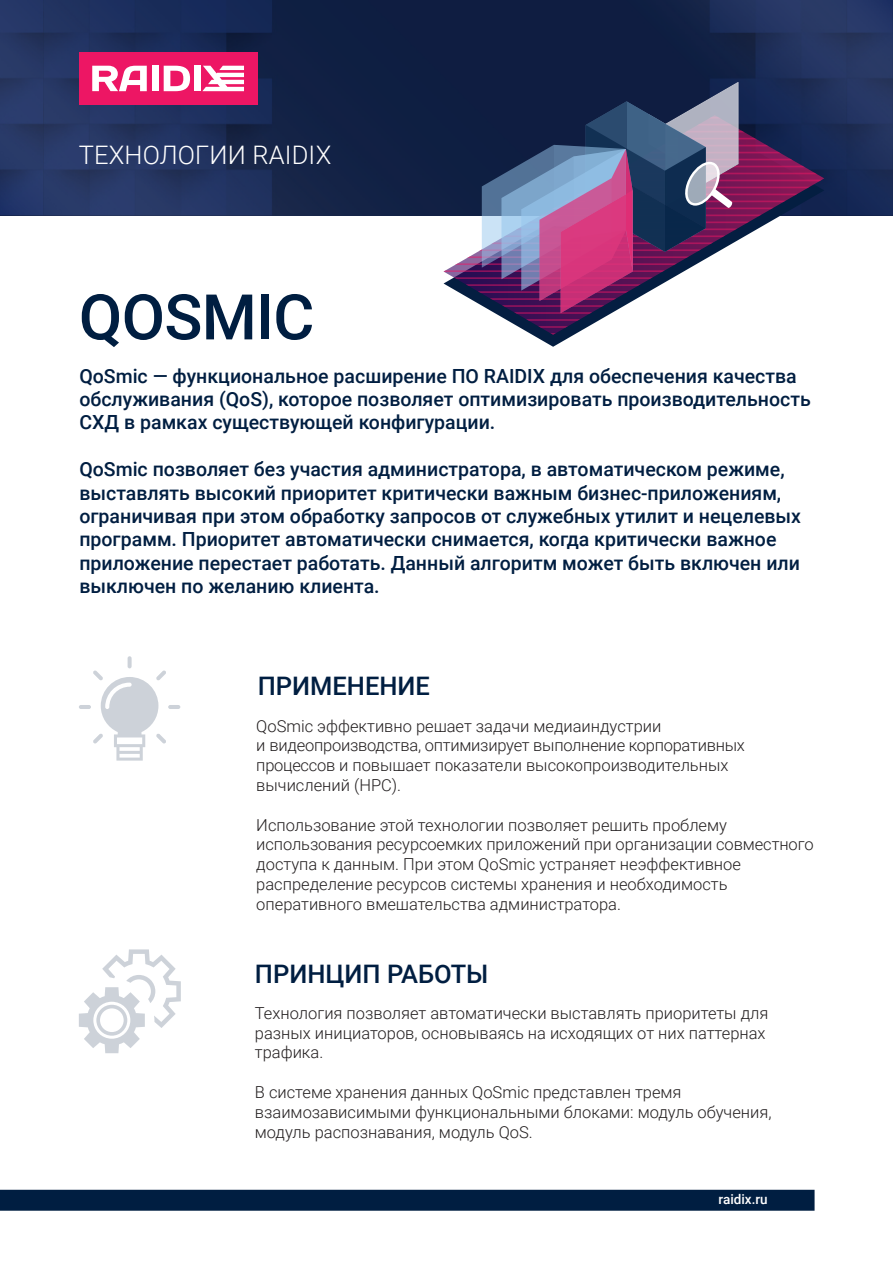
<style>
.page{position:relative;width:893px;height:1263px;background:#fff}
.page>*{position:absolute;margin:0;border:0;box-sizing:border-box;transform-origin:0 0}
.t1{font:500 63px "Roboto";letter-spacing:-.01em;color:#001e41}
.t2{font:500 25.5px "Roboto";color:#001e41}
.t3{font:300 25.5px "Roboto";letter-spacing:.005em;color:#fff}
.t4{font:500 19.5px/23.4px "Roboto";color:#001e41}
.t5{font:300 16.5px/19.8px "Roboto";color:#231f20}
.t6{font:500 13.5px "Roboto";color:#fff}
</style>
<div class="page">
<img style="left:0;top:0;width:893px;height:216px">
<svg style="left:128px;top:656px;width:4px;height:12px"></svg>
<hr style="left:168px;top:705px;width:12px;height:4px;background:#cdd2d9;border-radius:2px">
<hr style="left:79px;top:705px;width:12px;height:4px;background:#cdd2d9;border-radius:2px">
<svg style="left:93px;top:670px;width:73px;height:91px"></svg>
<div style="left:0;top:1190px;width:815px;height:21px;background:#001e41"></div>
<div style="left:79px;top:52px;width:178px;height:53px;background:#ed1664"></div>
<div style="left:152px;top:66px;width:7px;height:25px;background:#fff"></div>
<svg style="left:164px;top:66px;width:26px;height:25px"></svg>
<div style="left:194px;top:66px;width:6px;height:25px;background:#fff"></div>
<svg style="left:92px;top:66px;width:55px;height:25px"></svg>
<svg style="left:202px;top:66px;width:42px;height:25px"></svg>
<svg style="left:79px;top:949px;width:102px;height:104px"></svg>
<svg style="left:444px;top:82px;width:378px;height:253px"></svg>
<h2 class="t3" style="left:79px;top:137px;width:254px">ТЕХНОЛОГИИ RAIDIX</h2>
<h1 class="t1" style="left:79px;top:273px;width:237px">QOSMIC</h1>
<p class="t4" style="left:79px;top:363px;width:733px">QoSmic — функциональное расширение ПО RAIDIX для обеспечения качества обслуживания (QoS), которое позволяет оптимизировать производительность<br>СХД в рамках существующей конфигурации.</p>
<p class="t4" style="left:79px;top:457px;width:723px">QoSmic позволяет без участия администратора, в автоматическом режиме, выставлять высокий приоритет критически важным бизнес-приложениям, ограничивая при этом обработку запросов от служебных утилит и нецелевых программ. Приоритет автоматически снимается, когда критически важное приложение перестает работать. Данный алгоритм может быть включен или выключен по желанию клиента.</p>
<h2 class="t2" style="left:258px;top:668px;width:174px">ПРИМЕНЕНИЕ</h2>
<p class="t5" style="left:256px;top:715px;width:490px">QoSmic эффективно решает задачи медиаиндустрии<br>и видеопроизводства, оптимизирует выполнение корпоративных процессов и повышает показатели высокопроизводительных вычислений (HPC).</p>
<p class="t5" style="left:256px;top:814px;width:559px">Использование этой технологии позволяет решить проблему использования ресурсоемких приложений при организации совместного доступа к данным. При этом QoSmic устраняет неэффективное распределение ресурсов системы хранения и необходимость оперативного вмешательства администратора.</p>
<h2 class="t2" style="left:255px;top:956px;width:235px">ПРИНЦИП РАБОТЫ</h2>
<p class="t5" style="left:255px;top:1002px;width:515px">Технология позволяет автоматически выставлять приоритеты для разных инициаторов, основываясь на исходящих от них паттернах трафика.</p>
<p class="t5" style="left:255px;top:1082px;width:518px">В системе хранения данных QoSmic представлен тремя взаимозависимыми функциональными блоками: модуль обучения, модуль распознавания, модуль QoS.</p>
<p class="t6" style="left:719px;top:1190px;width:51px">raidix.ru</p>
</div>
